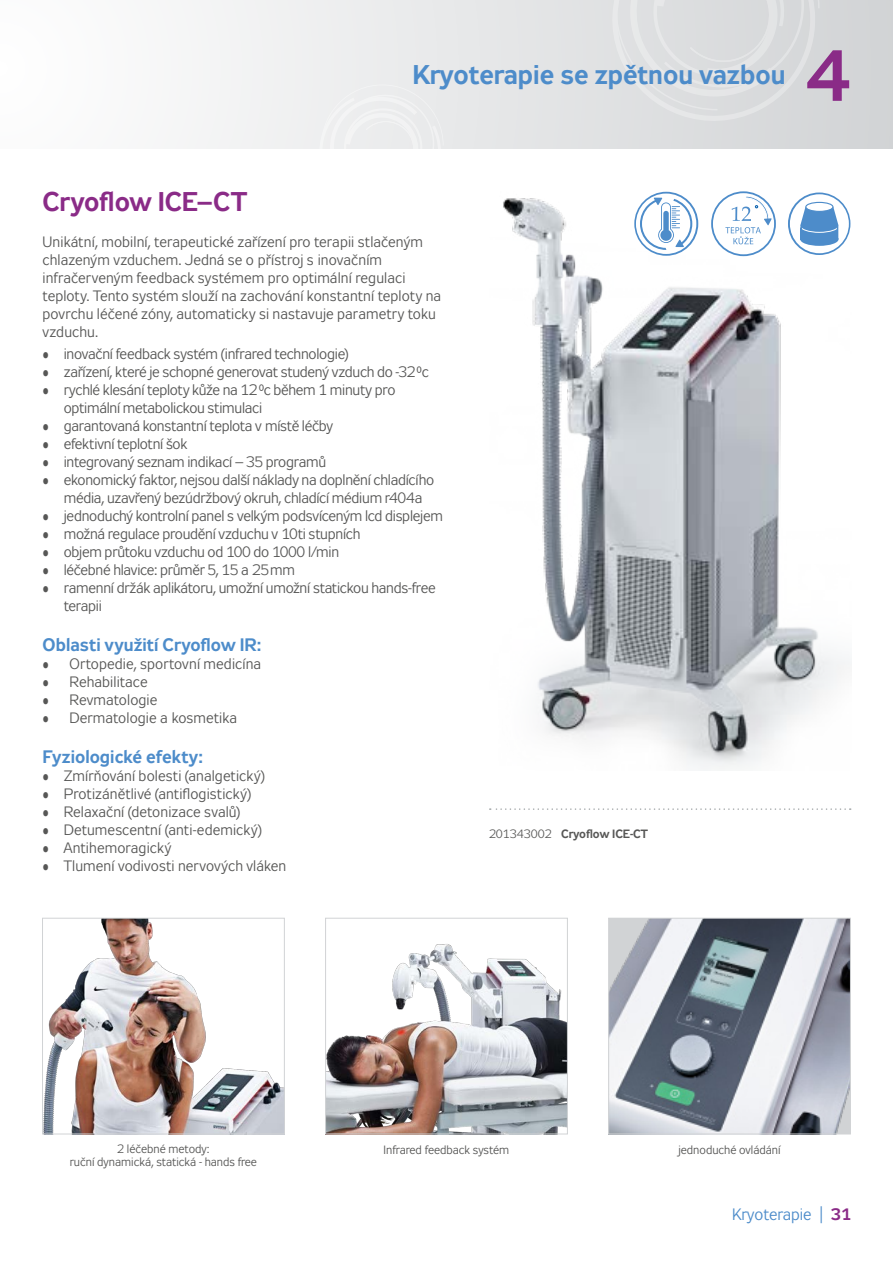
<style>
.page{position:relative;width:893px;height:1263px;background:#fff}
.page>*{position:absolute;margin:0;border:0;box-sizing:border-box;transform-origin:0 0}
.t1{font:72px "Zeppelin 33";color:#8a2b87}
.t2{font:27px "Zeppelin 33";color:#4d8cca}
.t3{font:27px "Zeppelin 33";color:#8a2b87}
.t4{font:18px "Zeppelin 33";letter-spacing:.005em;color:#4d8cca}
.t5{font:16.5px "Zeppelin 31";color:#4d8cca}
.t6{font:15px/18px "Zeppelin 31";letter-spacing:-.01em;color:#575756}
.t7{font:15px "Zeppelin 31";letter-spacing:.01em;color:#575756}
.t8{font:12px/13.5px "Zeppelin 31";color:#575756;text-align:center}
.t9{font:12px "Zeppelin 33";color:#575756}
.s1{font-family:"Zeppelin 31"}
.s2{font-family:"Zeppelin 33";color:#8a2b87}
</style>
<div class="page">
<div style="left:0;top:0;width:893px;height:149px;background:linear-gradient(to right,#fefefe,#d2d4d5)"></div>
<svg style="left:611px;top:0;width:209px;height:122px;background:#dcdedf"></svg>
<div style="left:318px;top:84px;width:126px;height:65px;background:#ecedee"></div>
<img style="left:610px;top:920px;width:239px;height:212px">
<div style="left:608px;top:918px;width:243px;height:216px;border:1px solid #d1d3d5"></div>
<img style="left:503px;top:191px;width:348px;height:579px">
<img style="left:327px;top:944px;width:239px;height:188px">
<div style="left:325px;top:918px;width:243px;height:216px;border:1px solid #d1d3d5"></div>
<img style="left:44px;top:920px;width:239px;height:212px">
<div style="left:42px;top:918px;width:243px;height:216px;border:1px solid #d1d3d5"></div>
<svg style="left:634px;top:192px;width:64px;height:64px"></svg>
<svg style="left:636px;top:193px;width:60px;height:61px"></svg>
<svg style="left:640px;top:198px;width:52px;height:52px"></svg>
<svg style="left:788px;top:192px;width:62px;height:63px"></svg>
<div style="left:790px;top:194px;width:59px;height:59px;background:#fff;border-radius:50%"></div>
<div style="left:800px;top:233px;width:39px;height:13px;background:#4d8cca;border-radius:50%"></div>
<svg style="left:800px;top:207px;width:39px;height:32px"></svg>
<div style="left:806px;top:202px;width:27px;height:9px;background:#fff;border-radius:50%"></div>
<div style="left:805px;top:202px;width:28px;height:10px;border:1px solid #4d8cca;border-radius:50%"></div>
<svg style="left:711px;top:191px;width:65px;height:65px"></svg>
<div style="left:713px;top:193px;width:61px;height:61px;background:#fff;border-radius:50%"></div>
<svg style="left:725px;top:195px;width:47px;height:49px"></svg>
<svg style="left:490px;top:808px;width:361px;height:2px"></svg>
<h2 class="t2" style="left:412px;top:60px;width:375px">Kryoterapie se zpětnou vazbou</h2>
<h1 class="t1" style="left:806px;top:35px;width:46px">4</h1>
<h2 class="t3" style="left:43px;top:187px;width:206px">Cryoflow ICE–CT</h2>
<p class="t6" style="left:43px;top:234px;width:400px">Unikátní, mobilní, terapeutické zařízení pro terapii stlačeným chlazeným vzduchem. Jedná se o přístroj s inovačním infračerveným feedback systémem pro optimální regulaci teploty. Tento systém slouží na zachování konstantní teploty na povrchu léčené zóny, automaticky si nastavuje parametry toku vzduchu.</p>
<p class="t6" style="left:43px;top:347px;width:307px">• inovační feedback systém (infrared technologie)</p>
<p class="t6" style="left:43px;top:365px;width:388px">• zařízení, které je schopné generovat studený vzduch do -32°c</p>
<p class="t6" style="left:64px;top:383px;width:333px;text-indent:-21px">• rychlé klesání teploty kůže na 12°c během 1 minuty pro optimální metabolickou stimulaci</p>
<p class="t6" style="left:43px;top:419px;width:292px">• garantovaná konstantní teplota v místě léčby</p>
<p class="t6" style="left:43px;top:437px;width:146px">• efektivní teplotní šok</p>
<p class="t6" style="left:43px;top:455px;width:285px">• integrovaný seznam indikací – 35 programů</p>
<p class="t6" style="left:64px;top:473px;width:372px;text-indent:-21px">• ekonomický faktor, nejsou další náklady na doplnění chladícího média, uzavřený bezúdržbový okruh, chladící médium r404a</p>
<p class="t6" style="left:43px;top:509px;width:402px">• jednoduchý kontrolní panel s velkým podsvíceným lcd displejem</p>
<p class="t6" style="left:43px;top:527px;width:319px">• možná regulace proudění vzduchu v 10ti stupních</p>
<p class="t6" style="left:43px;top:545px;width:298px">• objem průtoku vzduchu od 100 do 1000 l/min</p>
<p class="t6" style="left:43px;top:563px;width:254px">• léčebné hlavice: průměr 5, 15 a 25mm</p>
<p class="t6" style="left:64px;top:581px;width:373px;text-indent:-21px">• ramenní držák aplikátoru, umožní umožní statickou hands-free terapii</p>
<p class="t4" style="left:43px;top:635px;width:221px">Oblasti využití Cryoflow IR:</p>
<p class="t6" style="left:43px;top:656px;width:220px">• Ortopedie, sportovní medicína</p>
<p class="t6" style="left:43px;top:674px;width:107px">• Rehabilitace</p>
<p class="t6" style="left:43px;top:692px;width:116px">• Revmatologie</p>
<p class="t6" style="left:43px;top:710px;width:196px">• Dermatologie a kosmetika</p>
<p class="t4" style="left:43px;top:746px;width:162px">Fyziologické efekty:</p>
<p class="t7" style="left:43px;top:767px;width:224px">• Zmírňování bolesti (analgetický)</p>
<p class="t6" style="left:43px;top:786px;width:210px">• Protizánětlivé (antiflogistický)</p>
<p class="t6" style="left:43px;top:804px;width:199px">• Relaxační (detonizace svalů)</p>
<p class="t7" style="left:43px;top:821px;width:221px">• Detumescentní (anti-edemický)</p>
<p class="t7" style="left:43px;top:839px;width:130px">• Antihemoragický</p>
<p class="t7" style="left:43px;top:857px;width:245px">• Tlumení vodivosti nervových vláken</p>
<p class="t9" style="left:489px;top:827px;width:160px"><span class="s1">201343002</span> Cryoflow ICE-CT</p>
<p class="t8" style="left:70px;top:1143px;width:189px">2 léčebné metody:<br>ruční dynamická, statická - hands free</p>
<p class="t8" style="left:384px;top:1145px;width:127px">Infrared feedback systém</p>
<p class="t8" style="left:678px;top:1145px;width:104px">jednoduché ovládání</p>
<p class="t5" style="left:732px;top:1206px;width:121px">Kryoterapie | <span class="s2">31</span></p>
</div>
